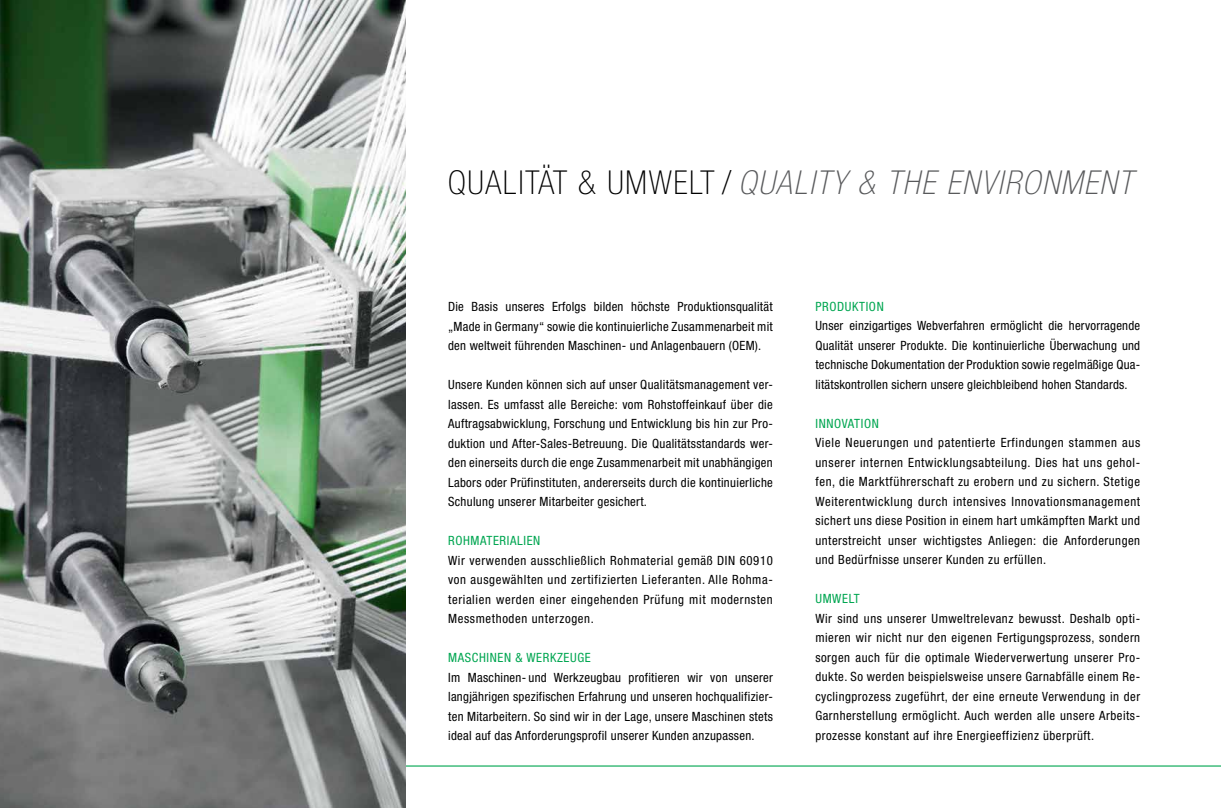
<style>
.page{position:relative;width:1221px;height:808px;background:#fff}
.page>*{position:absolute;margin:0;border:0;box-sizing:border-box;transform-origin:0 0}
.t1{font:italic 100 condensed 33px "Helvetica Neue LTW1 G";letter-spacing:.05em;color:#58595b}
.t2{font:condensed 12.75px/19.5px "Helvetica Neue LTW1 G";letter-spacing:.025em;color:#000;text-align:justify}
.t3{font:condensed 12.75px "Helvetica Neue LTW1 G";letter-spacing:.05em;color:#00a651}
.s1{font-style:normal;color:#000}
</style>
<div class="page">
<hr style="left:81px;top:765px;width:1139px;height:1px;background:#00a651">
<img style="left:0;top:0;width:405px;height:808px">
<h1 class="t1" style="left:448px;top:163px;width:678px"><span class="s1">Qualität &amp; UMWELT /</span> QUALITY &amp; THE ENVIRONMENT</h1>
<p class="t2" style="left:448px;top:297px;width:326px">Die Basis unseres Erfolgs bilden höchste Produktionsqualität „Made in Germany“ sowie die kontinuierliche Zusammenarbeit mit den weltweit führenden Maschinen- und Anlagenbauern (OEM).</p>
<p class="t2" style="left:448px;top:375px;width:326px">Unsere Kunden können sich auf unser Qualitätsmanagement ver&shy;lassen. Es umfasst alle Bereiche: vom Rohstoffeinkauf über die Auftragsabwicklung, Forschung und Entwicklung bis hin zur Pro&shy;duktion und After-Sales-Betreuung. Die Qualitätsstandards wer&shy;den einerseits durch die enge Zusammenarbeit mit unabhängigen Labors oder Prüfinstituten, andererseits durch die kontinuierliche Schulung unserer Mitarbeiter gesichert.</p>
<p class="t3" style="left:448px;top:533px;width:94px">Rohmaterialien</p>
<p class="t2" style="left:448px;top:550px;width:326px">Wir verwenden ausschließlich Rohmaterial gemäß DIN 60910 von ausgewählten und zertifizierten Lieferanten. Alle Rohma&shy;terialien werden einer eingehenden Prüfung mit modernsten Messmethoden unterzogen.</p>
<p class="t3" style="left:448px;top:650px;width:144px">Maschinen &amp; Werkzeuge</p>
<p class="t2" style="left:448px;top:667px;width:326px">Im Maschinen- und Werkzeugbau profitieren wir von unserer langjährigen spezifischen Erfahrung und unseren hochqualifizier&shy;ten Mitarbeitern. So sind wir in der Lage, unsere Maschinen stets ideal auf das Anforderungsprofil unserer Kunden anzupassen.</p>
<p class="t3" style="left:815px;top:299px;width:70px">Produktion</p>
<p class="t2" style="left:815px;top:316px;width:326px">Unser einzigartiges Webverfahren ermöglicht die hervorragende Qualität unserer Produkte. Die kontinuierliche Überwachung und technische Dokumentation der Produktion sowie regelmäßige Qua&shy;litätskontrollen sichern unsere gleichbleibend hohen Standards.</p>
<p class="t3" style="left:815px;top:416px;width:65px">Innovation</p>
<p class="t2" style="left:815px;top:433px;width:326px">Viele Neuerungen und patentierte Erfindungen stammen aus unserer internen Entwicklungsabteilung. Dies hat uns gehol&shy;fen, die Marktführerschaft zu erobern und zu sichern. Stetige Weiterentwicklung durch intensives Innovationsmanagement sichert uns diese Position in einem hart umkämpften Markt und unterstreicht unser wichtigstes Anliegen: die Anforderungen und Bedürfnisse unserer Kunden zu erfüllen.</p>
<p class="t3" style="left:815px;top:591px;width:46px">Umwelt</p>
<p class="t2" style="left:815px;top:609px;width:326px">Wir sind uns unserer Umweltrelevanz bewusst. Deshalb opti&shy;mieren wir nicht nur den eigenen Fertigungsprozess, sondern sorgen auch für die optimale Wiederverwertung unserer Pro&shy;dukte. So werden beispielsweise unsere Garnabfälle einem Re&shy;cyclingprozess zugeführt, der eine erneute Verwendung in der Garnherstellung ermöglicht. Auch werden alle unsere Arbeits&shy;prozesse konstant auf ihre Energieeffizienz überprüft.</p>
</div>
